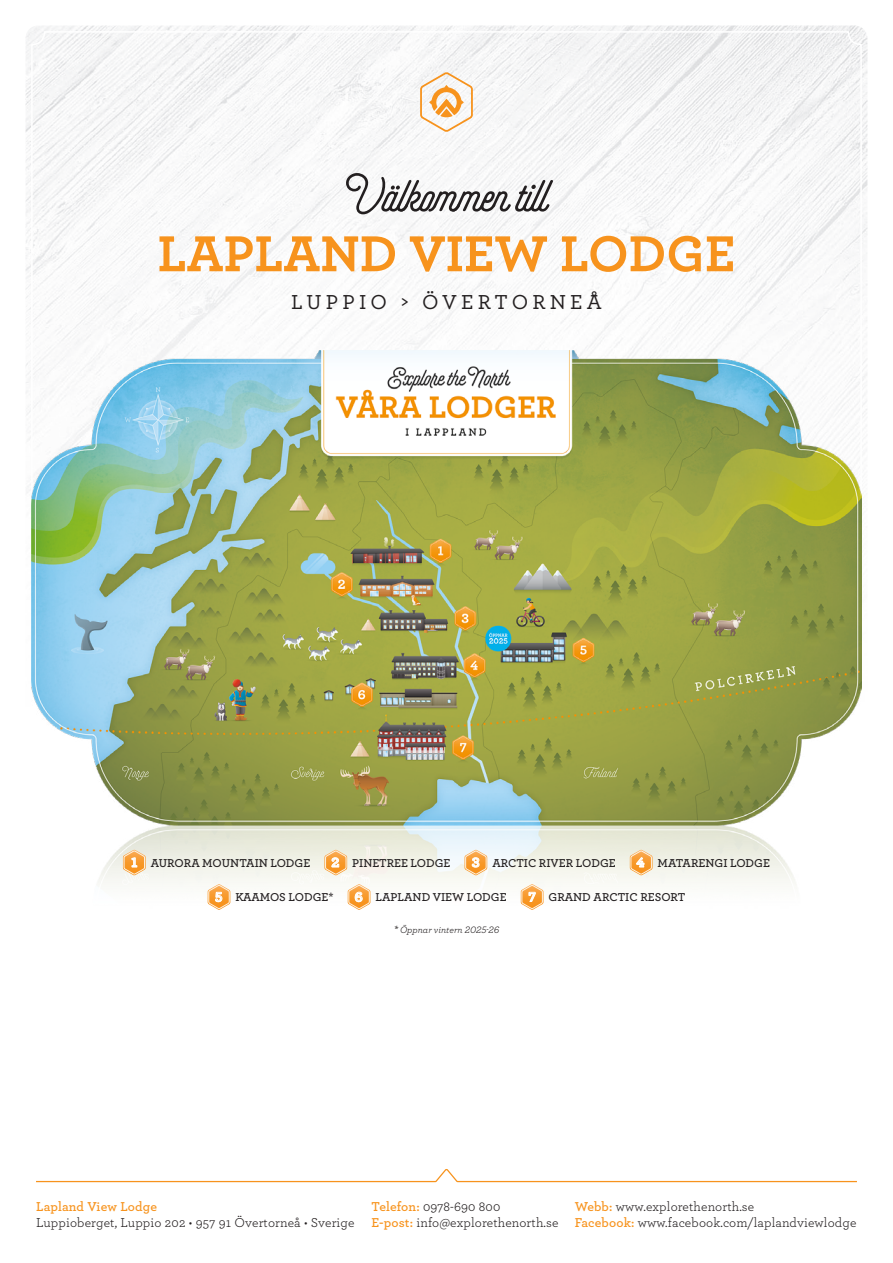
<style>
.page{position:relative;width:893px;height:1263px;background:#fff}
.page>*{position:absolute;margin:0;border:0;box-sizing:border-box;transform-origin:0 0}
.t1{font:700 53.1px "Archer";color:#f7931d}
.t2{font:900 50.85px "Selfie";color:#231f20}
.t3{font:500 21.15px "Archer";letter-spacing:.2em;color:#231f20}
.t4{font:700 13.95px "Archer";color:#fff}
.t5{font:13.5px "Archer";letter-spacing:.01em;color:#231f20}
.t6{font:600 13.5px "Archer";letter-spacing:.01em;color:#f7931d}
.t7{font:600 12px "Archer";color:#231f20}
.t8{font:italic 9.75px "Archer";color:#231f20}
.s1{font-weight:500;font-size:10.5px}
.s2{font-weight:600;color:#f7931d}
</style>
<div class="page">
<img style="left:26px;top:26px;width:841px;height:1157px">
<svg style="left:420px;top:72px;width:53px;height:60px"></svg>
<svg style="left:36px;top:1169px;width:821px;height:13px"></svg>
<img style="left:32px;top:350px;width:829px;height:560px">
<svg style="left:208px;top:884px;width:22px;height:26px"></svg>
<svg style="left:348px;top:884px;width:22px;height:26px"></svg>
<svg style="left:521px;top:884px;width:22px;height:26px"></svg>
<svg style="left:123px;top:850px;width:23px;height:25px"></svg>
<svg style="left:324px;top:850px;width:23px;height:25px"></svg>
<svg style="left:464px;top:850px;width:23px;height:25px"></svg>
<svg style="left:630px;top:850px;width:22px;height:25px"></svg>
<p class="t2" style="left:345px;top:164px;width:203px">Välkommen till</p>
<p class="t1" style="left:158px;top:212px;width:579px">LAPLAND VIEW LODGE</p>
<p class="t3" style="left:291px;top:287px;width:312px">LUPPIO &gt; ÖVERTORNEÅ</p>
<p class="t4" style="left:131px;top:851px;width:8px">1</p>
<p class="t7" style="left:151px;top:853px;width:161px">AURORA MOUNTAIN LODGE</p>
<p class="t4" style="left:331px;top:851px;width:10px">2</p>
<p class="t7" style="left:352px;top:853px;width:100px">PINETREE LODGE</p>
<p class="t4" style="left:472px;top:851px;width:9px">3</p>
<p class="t7" style="left:492px;top:853px;width:125px">ARCTIC RIVER LODGE</p>
<p class="t4" style="left:636px;top:851px;width:10px">4</p>
<p class="t7" style="left:658px;top:853px;width:114px">MATARENGI LODGE</p>
<p class="t4" style="left:215px;top:886px;width:9px">5</p>
<p class="t7" style="left:235px;top:888px;width:100px">KAAMOS LODGE*</p>
<p class="t4" style="left:354px;top:886px;width:10px">6</p>
<p class="t7" style="left:376px;top:888px;width:133px">LAPLAND VIEW LODGE</p>
<p class="t4" style="left:529px;top:886px;width:9px">7</p>
<p class="t7" style="left:549px;top:888px;width:138px">GRAND ARCTIC RESORT</p>
<p class="t8" style="left:394px;top:923px;width:107px"><span class="s1">*</span> Öppnar vintern 2025-26</p>
<p class="t6" style="left:36px;top:1196px;width:122px">Lapland View Lodge</p>
<p class="t5" style="left:36px;top:1213px;width:320px">Luppioberget, Luppio 202 • 957 91 Övertorneå • Sverige</p>
<p class="t5" style="left:372px;top:1197px;width:130px"><span class="s2">Telefon:</span> 0978-690 800</p>
<p class="t5" style="left:372px;top:1213px;width:188px"><span class="s2">E-post:</span> info@explorethenorth.se</p>
<p class="t5" style="left:575px;top:1197px;width:181px"><span class="s2">Webb:</span> www.explorethenorth.se</p>
<p class="t5" style="left:575px;top:1213px;width:283px"><span class="s2">Facebook:</span> www.facebook.com/laplandviewlodge</p>
</div>
